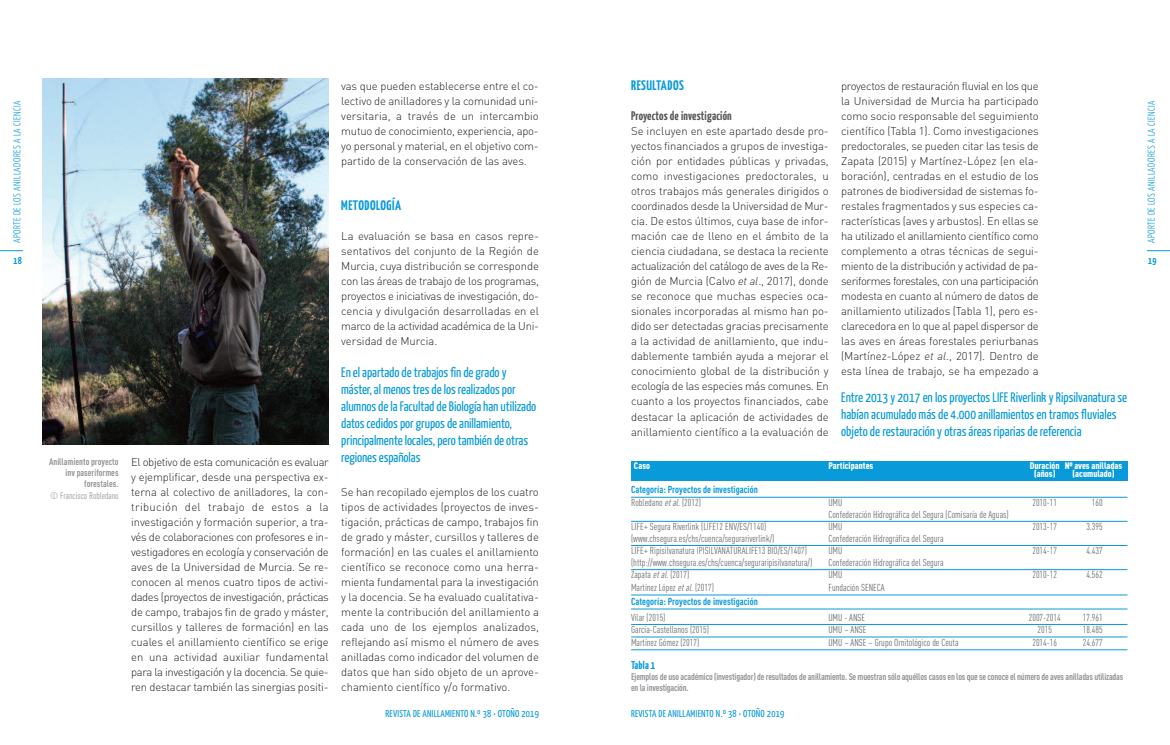
<style>
.page{position:relative;width:1170px;height:745px;background:#fff}
.page>*{position:absolute;margin:0;border:0;box-sizing:border-box;transform-origin:0 0}
.t1{font:13.75px/16.9px "Yanone Kaffeesatz";letter-spacing:-.005em;color:#089ad9}
.t2{font:700 13.75px "Yanone Kaffeesatz";letter-spacing:.035em;color:#089ad9}
.t3{font:700 12.5px "Yanone Kaffeesatz";letter-spacing:.015em;color:#57585a}
.t4{font:300 11.25px/15px "DIN";letter-spacing:-.01em;color:#231f20;text-align:justify}
.t5{font:700 11.25px "Yanone Kaffeesatz";letter-spacing:.02em;color:#089ad9}
.t6{font:10px "DIN Cond";color:#6c6d70}
.t7{font:700 10px/12.8px "DIN Cond";color:#089ad9}
.t8{font:10px "Yanone Kaffeesatz";letter-spacing:.025em;color:#089ad9}
.t9{font:300 10px "Yanone Kaffeesatz";letter-spacing:.04em;color:#089ad9}
.t10{font:700 10px "Yanone Kaffeesatz";color:#089ad9}
.t11{font:700 9.38px/11.4px "DIN Cond";letter-spacing:-.02em;color:#939598}
.t12{font:900 9.38px/8.5px "DIN Cond";color:#fff}
.t13{font:700 9.38px/11.2px "DIN Cond";color:#939598;text-align:right}
.t14{font:9.38px "DIN Cond";color:#939598}
.s1{font-style:italic}
.s2{font-weight:400;color:#6c6d70}
.s3{font-weight:400;font-style:italic;color:#6c6d70}
</style>
<div class="page">
<svg style="left:1147px;top:250px;width:22px;height:1px"></svg>
<svg style="left:0;top:250px;width:23px;height:1px"></svg>
<img style="left:42px;top:78px;width:287px;height:366px">
<div style="left:631px;top:461px;width:496px;height:19px;background:#089ad9"></div>
<hr style="left:631px;top:496px;width:496px;height:1px;background:#089ad9">
<hr style="left:631px;top:520px;width:496px;height:1px;background:#089ad9">
<hr style="left:631px;top:545px;width:496px;height:1px;background:#089ad9">
<hr style="left:631px;top:569px;width:496px;height:1px;background:#089ad9">
<hr style="left:631px;top:594px;width:496px;height:1px;background:#089ad9">
<hr style="left:631px;top:608px;width:496px;height:1px;background:#089ad9">
<hr style="left:631px;top:623px;width:496px;height:1px;background:#089ad9">
<hr style="left:631px;top:636px;width:496px;height:1px;background:#089ad9">
<hr style="left:631px;top:649px;width:496px;height:1px;background:#089ad9">
<p class="t9" style="left:11px;top:243px;width:143px;rotate:-90deg">APORTE DE LOS ANILLADORES A LA CIENCIA</p>
<p class="t10" style="left:14px;top:254px;width:10px">18</p>
<p class="t13" style="left:49px;top:456px;width:71px">Anillamiento proyecto inv paseriformes forestales.</p>
<p class="t14" style="left:50px;top:491px;width:70px">© Francisco Robledano</p>
<p class="t4" style="left:131px;top:454px;width:199px">El objetivo de esta comunicación es evaluar y ejemplificar, desde una perspectiva ex&shy;terna al colectivo de anilladores, la con&shy;tribución del trabajo de estos a la investigación y formación superior, a tra&shy;vés de colaboraciones con profesores e in&shy;vestigadores en ecología y conservación de aves de la Universidad de Murcia. Se re&shy;conocen al menos cuatro tipos de activi&shy;dades (proyectos de investigación, prácticas de campo, trabajos fin de grado y máster, cursillos y talleres de formación) en las cuales el anillamiento científico se erige en una actividad auxiliar fundamental para la investigación y la docencia. Se quie&shy;ren destacar también las sinergias positi-</p>
<p class="t4" style="left:341px;top:79px;width:199px">vas que pueden establecerse entre el co&shy;lectivo de anilladores y la comunidad uni&shy;versitaria, a través de un intercambio mutuo de conocimiento, experiencia, apo&shy;yo personal y material, en el objetivo com&shy;partido de la conservación de las aves.</p>
<p class="t2" style="left:341px;top:197px;width:61px">METODOLOGÍA</p>
<p class="t4" style="left:341px;top:229px;width:199px">La evaluación se basa en casos repre&shy;sentativos del conjunto de la Región de Murcia, cuya distribución se corresponde con las áreas de trabajo de los programas, proyectos e iniciativas de investigación, do&shy;cencia y divulgación desarrolladas en el marco de la actividad académica de la Uni&shy;versidad de Murcia.</p>
<p class="t1" style="left:341px;top:363px;width:196px">Enelapartadodetrabajosfindegradoy máster,al menostresdelosrealizadospor alumnosdela Facultadde Biologíahanutilizado datoscedidosporgruposdeanillamiento, principalmentelocales,perotambiéndeotras regionesespañolas</p>
<p class="t4" style="left:341px;top:484px;width:199px">Se han recopilado ejemplos de los cuatro tipos de actividades (proyectos de inves&shy;tigación, prácticas de campo, trabajos fin de grado y máster, cursillos y talleres de formación) en las cuales el anillamiento científico se reconoce como una herra&shy;mienta fundamental para la investigación y la docencia. Se ha evaluado cualitativa&shy;mente la contribución del anillamiento a cada uno de los ejemplos analizados, reflejando así mismo el número de aves anilladas como indicador del volumen de datos que han sido objeto de un aprove&shy;chamiento científico y/o formativo.</p>
<p class="t8" style="left:385px;top:706px;width:155px">REVISTA DE ANILLAMIENTO N.º 38 • OTOÑO 2019</p>
<p class="t2" style="left:631px;top:77px;width:54px">RESULTADOS</p>
<p class="t3" style="left:631px;top:108px;width:102px">Proyectosdeinvestigación</p>
<p class="t4" style="left:631px;top:124px;width:199px">Se incluyen en este apartado desde pro&shy;yectos financiados a grupos de investiga&shy;ción por entidades públicas y privadas, como investigaciones predoctorales, u otros trabajos más generales dirigidos o coordinados desde la Universidad de Mur&shy;cia. De estos últimos, cuya base de infor&shy;mación cae de lleno en el ámbito de la ciencia ciudadana, se destaca la reciente actualización del catálogo de aves de la Re&shy;gión de Murcia (Calvo <span class="s1">et al</span>., 2017), donde se reconoce que muchas especies oca&shy;sionales incorporadas al mismo han po&shy;dido ser detectadas gracias precisamente a la actividad de anillamiento, que indu&shy;dablemente también ayuda a mejorar el conocimiento global de la distribución y ecología de las especies más comunes. En cuanto a los proyectos financiados, cabe destacar la aplicación de actividades de anillamiento científico a la evaluación de</p>
<p class="t4" style="left:841px;top:79px;width:199px">proyectos de restauración fluvial en los que la Universidad de Murcia ha participado como socio responsable del seguimiento científico (Tabla 1). Como investigaciones predoctorales, se pueden citar las tesis de Zapata (2015) y Martínez-López (en ela&shy;boración), centradas en el estudio de los patrones de biodiversidad de sistemas fo&shy;restales fragmentados y sus especies ca&shy;racterísticas (aves y arbustos). En ellas se ha utilizado el anillamiento científico como complemento a otras técnicas de segui&shy;miento de la distribución y actividad de pa&shy;seriformes forestales, con una participación modesta en cuanto al número de datos de anillamiento utilizados (Tabla 1), pero es&shy;clarecedora en lo que al papel dispersor de las aves en áreas forestales periurbanas (Martínez-López <span class="s1">et al</span>., 2017). Dentro de esta línea de trabajo, se ha empezado a</p>
<p class="t1" style="left:841px;top:388px;width:287px">Entre 2013 y 2017 en los proyectos LIFE Riverlink y Ripsilvanatura se habían acumulado más de 4.000 anillamientos en tramos fluviales objeto de restauración y otras áreas riparias de referencia</p>
<p class="t12" style="left:634px;top:461px;width:18px">Caso</p>
<p class="t12" style="left:828px;top:461px;width:46px">Participantes</p>
<p class="t12" style="left:1033px;top:461px;width:90px;text-indent:-4px">Duración Nº aves anilladas (años)</p>
<p class="t12" style="left:1072px;top:470px;width:44px">(acumulado)</p>
<p class="t7" style="left:631px;top:484px;width:128px">Categoría: Proyectos de investigación<br><span class="s2">Robledano</span> <span class="s3">etal.</span><span class="s2">(2012)</span></p>
<p class="t6" style="left:828px;top:498px;width:15px">UMU</p>
<p class="t6" style="left:1032px;top:498px;width:26px">2010-11</p>
<p class="t6" style="left:1091px;top:498px;width:12px">160</p>
<p class="t6" style="left:828px;top:510px;width:182px">Confederación Hidrográfica del Segura (Comisaría de Aguas)</p>
<p class="t6" style="left:631px;top:522px;width:137px">LIFE+ Segura Riverlink (LIFE12 ENV/ES/1140)</p>
<p class="t6" style="left:828px;top:522px;width:15px">UMU</p>
<p class="t6" style="left:1032px;top:522px;width:26px">2013-17</p>
<p class="t6" style="left:1086px;top:522px;width:18px">3.395</p>
<p class="t6" style="left:631px;top:534px;width:145px">(www.chsegura.es/chs/cuenca/segurariverlink/)</p>
<p class="t6" style="left:828px;top:534px;width:117px">Confederación Hidrográfica del Segura</p>
<p class="t6" style="left:631px;top:547px;width:177px">LIFE+ Ripisilvanatura IPISILVANATURALIFE13 BIO/ES/1407)</p>
<p class="t6" style="left:828px;top:547px;width:15px">UMU</p>
<p class="t6" style="left:1032px;top:547px;width:26px">2014-17</p>
<p class="t6" style="left:1086px;top:547px;width:18px">4.437</p>
<p class="t6" style="left:631px;top:558px;width:183px">(http://www.chsegura.es/chs/cuenca/seguraripisilvanatura/)</p>
<p class="t6" style="left:828px;top:558px;width:117px">Confederación Hidrográfica del Segura</p>
<p class="t6" style="left:631px;top:571px;width:60px">Zapata <span class="s1">etal.</span>(2017)</p>
<p class="t6" style="left:828px;top:571px;width:15px">UMU</p>
<p class="t6" style="left:1032px;top:571px;width:26px">2010-12</p>
<p class="t6" style="left:1086px;top:571px;width:18px">4.562</p>
<p class="t6" style="left:631px;top:583px;width:84px">Martínez López <span class="s1">etal.</span>(2017)</p>
<p class="t6" style="left:828px;top:583px;width:58px">Fundación SENECA</p>
<p class="t7" style="left:631px;top:595px;width:128px">Categoría: Proyectos de investigación</p>
<p class="t6" style="left:631px;top:613px;width:36px">Vilar (2015)</p>
<p class="t6" style="left:828px;top:613px;width:38px">UMU - ANSE</p>
<p class="t6" style="left:1028px;top:613px;width:33px">2007-2014</p>
<p class="t6" style="left:1082px;top:613px;width:22px">17.961</p>
<p class="t6" style="left:631px;top:625px;width:79px">García-Castellanos (2015)</p>
<p class="t6" style="left:828px;top:625px;width:40px">UMU – ANSE</p>
<p class="t6" style="left:1037px;top:625px;width:16px">2015</p>
<p class="t6" style="left:1082px;top:625px;width:22px">18.485</p>
<p class="t6" style="left:631px;top:638px;width:70px">Martínez Gómez (2017)</p>
<p class="t6" style="left:828px;top:638px;width:132px">UMU – ANSE – Grupo Ornitológico de Ceuta</p>
<p class="t6" style="left:1032px;top:638px;width:26px">2014-16</p>
<p class="t6" style="left:1082px;top:638px;width:22px">24.677</p>
<p class="t5" style="left:631px;top:657px;width:26px">Tabla 1</p>
<p class="t11" style="left:631px;top:671px;width:493px">Ejemplos de uso académico (investigador) de resultados de anillamiento. Se muestran sólo aquéllos casos en los que se conoce el número de aves anilladas utilizadas en la investigación.</p>
<p class="t8" style="left:631px;top:706px;width:155px">REVISTA DE ANILLAMIENTO N.º 38 • OTOÑO 2019</p>
<p class="t9" style="left:1145px;top:243px;width:143px;rotate:-90deg">APORTE DE LOS ANILLADORES A LA CIENCIA</p>
<p class="t10" style="left:1147px;top:254px;width:10px">19</p>
</div>
